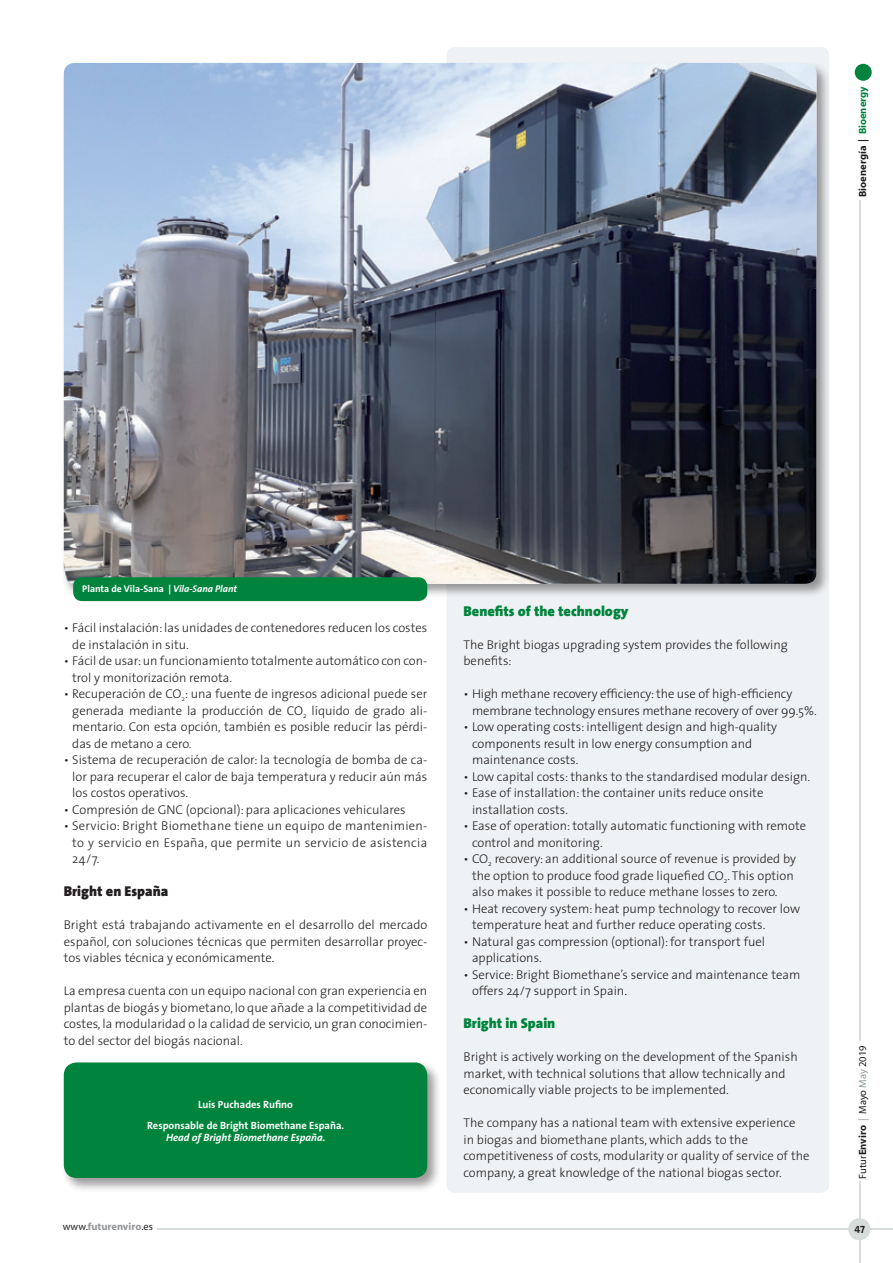
<style>
.page{position:relative;width:893px;height:1263px;background:#fff}
.page>*{position:absolute;margin:0;border:0;box-sizing:border-box;transform-origin:0 0}
.Ladillo_Texto{font:900 14.25px "The Sans";color:#00843d}
.Ladillo_Texto_-_espñ{font:900 14.25px "The Sans";color:#231f20}
.Texto_ingles{font:300 12.75px/16.5px "The Sans";color:#231f20}
.Texto{font:300 12.75px/16.5px "The Sans";color:#231f20;text-align:justify}
.t1{font:700 10.5px/12.6px "The Sans";color:#fff;text-align:center}
.t2{font:10.5px "Myriad";color:#231f20}
.t3{font:700 10.5px "Myriad";color:#231f20}
.t4{font:700 10.5px "Myriad";color:#939598}
.t5{font:10.5px "The Sans Bold Caps";color:#231f20}
.t6{font:700 9.75px "The Sans";color:#fff}
.s1{color:#00843d}
.s2{font-style:italic}
.s3{font-weight:700}
.s4{color:#8b9b92}
.s5{font-weight:400;color:#231f20}
</style>
<div class="page">
<hr style="left:157px;top:1228px;width:736px;height:2px;background:#d7ddda">
<hr style="left:859px;top:1181px;width:1px;height:82px;background:#d7ddda">
<div style="left:848px;top:1218px;width:22px;height:22px;background:#d7ddda;border-radius:50%"></div>
<div style="left:446px;top:47px;width:383px;height:1146px;background:#eff2f4;border-radius:9px"></div>
<div style="left:61px;top:1060px;width:381px;height:132px;background:#231f20;opacity:.45"></div>
<div style="left:64px;top:1062px;width:363px;height:116px;background:#00843d;border-radius:13px"></div>
<div style="left:61px;top:61px;width:770px;height:537px;background:#231f20;opacity:.45"></div>
<img style="left:64px;top:63px;width:752px;height:521px">
<div style="left:73px;top:577px;width:354px;height:24px;background:#00843d;border-radius:9px"></div>
<div style="left:855px;top:64px;width:17px;height:17px;background:#00843d;border-radius:50%"></div>
<hr style="left:859px;top:200px;width:1px;height:841px;background:#d7ddda">
<p class="t3" style="left:857px;top:197px;width:112px;rotate:-90deg">Bioenergía | <span class="s1">Bioenergy</span></p>
<p class="t6" style="left:82px;top:580px;width:156px">Planta de Vila-Sana | <span class="s2">Vila-Sana Plant</span></p>
<p class="Texto_ingles" style="left:72px;top:619px;width:357px;text-indent:-9px">• Fácil instalación: las unidades de contenedores reducen los costes de instalación in situ.</p>
<p class="Texto_ingles" style="left:72px;top:652px;width:357px;text-indent:-9px">• Fácil de usar: un funcionamiento totalmente automático con con&shy;trol y monitorización remota.</p>
<p class="Texto_ingles" style="left:72px;top:685px;width:357px;text-align:justify;text-indent:-9px">• Recuperación de CO<sub>2</sub>: una fuente de ingresos adicional puede ser generada mediante la producción de CO<sub>2</sub> líquido de grado ali&shy;mentario. Con esta opción, también es posible reducir las pérdi&shy;das de metano a cero.</p>
<p class="Texto_ingles" style="left:72px;top:751px;width:357px;text-align:justify;text-indent:-9px">• Sistema de recuperación de calor: la tecnología de bomba de ca&shy;lor para recuperar el calor de baja temperatura y reducir aún más los costos operativos.</p>
<p class="Texto_ingles" style="left:64px;top:801px;width:343px">• Compresión de GNC (opcional): para aplicaciones vehiculares</p>
<p class="Texto_ingles" style="left:72px;top:817px;width:357px;text-align:justify;text-indent:-9px">• Servicio: Bright Biomethane tiene un equipo de mantenimien&shy;to y servicio en España, que permite un servicio de asistencia 24/7.</p>
<p class="Ladillo_Texto_-_espñ" style="left:64px;top:879px;width:106px">Bright en España</p>
<p class="Texto" style="left:64px;top:916px;width:365px">Bright está trabajando activamente en el desarrollo del mercado español, con soluciones técnicas que permiten desarrollar proyec&shy;tos viables técnica y económicamente.</p>
<p class="Texto" style="left:64px;top:982px;width:365px">La empresa cuenta con un equipo nacional con gran experiencia en plantas de biogás y biometano, lo que añade a la competitividad de costes, la modularidad o la calidad de servicio, un gran conocimien&shy;to del sector del biogás nacional.</p>
<p class="t1" style="left:198px;top:1097px;width:97px">Luis Puchades Rufino</p>
<p class="t1" style="left:147px;top:1118px;width:199px">Responsable de Bright Biomethane España.<br><span class="s2">Head of Bright Biomethane España.</span></p>
<p class="Ladillo_Texto" style="left:463px;top:599px;width:167px">Benefits of the technology</p>
<p class="Texto_ingles" style="left:463px;top:636px;width:326px">The Bright biogas upgrading system provides the following benefits:</p>
<p class="Texto_ingles" style="left:472px;top:685px;width:346px;text-indent:-9px">• High methane recovery efficiency: the use of high-efficiency membrane technology ensures methane recovery of over 99.5%.</p>
<p class="Texto_ingles" style="left:472px;top:718px;width:307px;text-indent:-9px">• Low operating costs: intelligent design and high-quality components result in low energy consumption and maintenance costs.</p>
<p class="Texto_ingles" style="left:463px;top:768px;width:348px">• Low capital costs: thanks to the standardised modular design.</p>
<p class="Texto_ingles" style="left:472px;top:784px;width:293px;text-indent:-9px">• Ease of installation: the container units reduce onsite installation costs.</p>
<p class="Texto_ingles" style="left:472px;top:817px;width:336px;text-indent:-9px">• Ease of operation: totally automatic functioning with remote control and monitoring.</p>
<p class="Texto_ingles" style="left:472px;top:850px;width:326px;text-indent:-9px">• CO<sub>2</sub> recovery: an additional source of revenue is provided by the option to produce food grade liquefied CO<sub>2</sub>. This option also makes it possible to reduce methane losses to zero.</p>
<p class="Texto_ingles" style="left:472px;top:900px;width:330px;text-indent:-9px">• Heat recovery system: heat pump technology to recover low temperature heat and further reduce operating costs.</p>
<p class="Texto_ingles" style="left:472px;top:933px;width:295px;text-indent:-9px">• Natural gas compression (optional): for transport fuel applications.</p>
<p class="Texto_ingles" style="left:472px;top:966px;width:330px;text-indent:-9px">• Service: Bright Biomethane’s service and maintenance team offers 24/7 support in Spain.</p>
<p class="Ladillo_Texto" style="left:463px;top:1011px;width:93px">Bright in Spain</p>
<p class="Texto_ingles" style="left:463px;top:1048px;width:336px">Bright is actively working on the development of the Spanish market, with technical solutions that allow technically and economically viable projects to be implemented.</p>
<p class="Texto_ingles" style="left:463px;top:1114px;width:347px">The company has a national team with extensive experience<br>in biogas and biomethane plants, which adds to the competitiveness of costs, modularity or quality of service of the company, a great knowledge of the national biogas sector.</p>
<p class="t2" style="left:857px;top:1178px;width:135px;rotate:-90deg">Futur<span class="s3">Enviro</span> <span class="s4">|</span> Mayo <span class="s4">May</span> 2019</p>
<p class="t4" style="left:63px;top:1221px;width:92px"><span class="s5">www.</span>futurenviro<span class="s5">.es</span></p>
<p class="t5" style="left:854px;top:1220px;width:12px">47</p>
</div>
